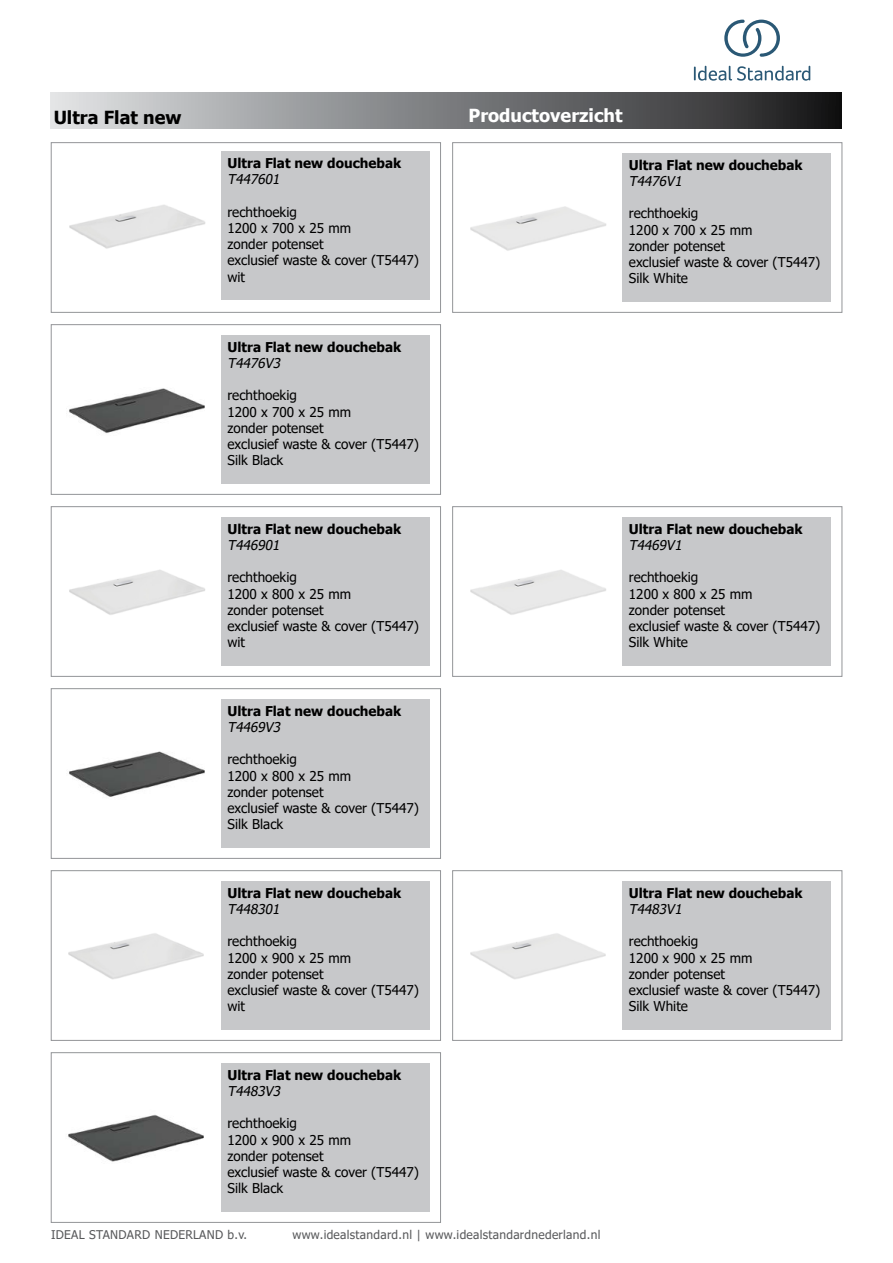
<style>
.page{position:relative;width:893px;height:1263px;background:#fff}
.page>*{position:absolute;margin:0;border:0;box-sizing:border-box;transform-origin:0 0}
.t1{font:700 18px "Tahoma";color:#fff}
.t2{font:700 18px "Tahoma";color:#000}
.t3{font:13.5px/16.2px "Tahoma";color:#000}
.t4{font:700 13.5px "Tahoma";color:#000}
.t5{font:italic 13.5px "Tahoma";color:#000}
.t6{font:12px "Tahoma";letter-spacing:.025em;color:#58595b}
</style>
<div class="page">
<div style="left:51px;top:92px;width:791px;height:37px;background:linear-gradient(to right,#dee1e3,#1a1a1b)"></div>
<div style="left:51px;top:142px;width:390px;height:171px;border:1px solid #939598"></div>
<div style="left:51px;top:506px;width:390px;height:170px;border:1px solid #939598"></div>
<div style="left:51px;top:870px;width:390px;height:170px;border:1px solid #939598"></div>
<img style="left:68px;top:933px;width:136px;height:47px">
<div style="left:221px;top:881px;width:209px;height:149px;background:#c7c8ca"></div>
<img style="left:69px;top:570px;width:136px;height:45px">
<div style="left:221px;top:517px;width:209px;height:149px;background:#c7c8ca"></div>
<img style="left:69px;top:205px;width:137px;height:44px">
<div style="left:221px;top:151px;width:209px;height:149px;background:#c7c8ca"></div>
<div style="left:452px;top:870px;width:390px;height:170px;border:1px solid #939598"></div>
<img style="left:470px;top:933px;width:136px;height:46px">
<div style="left:622px;top:881px;width:209px;height:149px;background:#c7c8ca"></div>
<div style="left:452px;top:506px;width:390px;height:170px;border:1px solid #939598"></div>
<img style="left:470px;top:570px;width:136px;height:45px">
<div style="left:622px;top:517px;width:209px;height:149px;background:#c7c8ca"></div>
<div style="left:452px;top:142px;width:390px;height:171px;border:1px solid #939598"></div>
<img style="left:470px;top:206px;width:136px;height:45px">
<div style="left:622px;top:153px;width:209px;height:149px;background:#c7c8ca"></div>
<div style="left:51px;top:324px;width:390px;height:171px;border:1px solid #939598"></div>
<img style="left:69px;top:388px;width:136px;height:45px">
<div style="left:221px;top:335px;width:209px;height:149px;background:#c7c8ca"></div>
<div style="left:51px;top:688px;width:390px;height:170px;border:1px solid #939598"></div>
<img style="left:69px;top:751px;width:136px;height:46px">
<div style="left:221px;top:699px;width:209px;height:149px;background:#c7c8ca"></div>
<div style="left:51px;top:1052px;width:390px;height:170px;border:1px solid #939598"></div>
<img style="left:68px;top:1115px;width:136px;height:47px">
<div style="left:221px;top:1063px;width:209px;height:149px;background:#c7c8ca"></div>
<svg style="left:694px;top:66px;width:116px;height:15px"></svg>
<svg style="left:724px;top:20px;width:56px;height:37px"></svg>
<h1 class="t2" style="left:54px;top:105px;width:129px">Ultra Flat new</h1>
<p class="t4" style="left:227px;top:154px;width:175px">Ultra Flat new douchebak</p>
<p class="t5" style="left:227px;top:170px;width:57px">T447601</p>
<p class="t3" style="left:227px;top:204px;width:193px">rechthoekig<br>1200 x 700 x 25 mm<br>zonder potenset<br>exclusief waste &amp; cover (T5447) wit</p>
<p class="t4" style="left:227px;top:337px;width:175px">Ultra Flat new douchebak</p>
<p class="t5" style="left:227px;top:354px;width:58px">T4476V3</p>
<p class="t3" style="left:227px;top:388px;width:193px">rechthoekig<br>1200 x 700 x 25 mm<br>zonder potenset<br>exclusief waste &amp; cover (T5447)<br>Silk Black</p>
<p class="t4" style="left:227px;top:519px;width:175px">Ultra Flat new douchebak</p>
<p class="t5" style="left:227px;top:536px;width:57px">T446901</p>
<p class="t3" style="left:227px;top:570px;width:193px">rechthoekig<br>1200 x 800 x 25 mm<br>zonder potenset<br>exclusief waste &amp; cover (T5447) wit</p>
<p class="t4" style="left:227px;top:701px;width:175px">Ultra Flat new douchebak</p>
<p class="t5" style="left:227px;top:718px;width:58px">T4469V3</p>
<p class="t3" style="left:227px;top:752px;width:193px">rechthoekig<br>1200 x 800 x 25 mm<br>zonder potenset<br>exclusief waste &amp; cover (T5447)<br>Silk Black</p>
<p class="t4" style="left:227px;top:883px;width:175px">Ultra Flat new douchebak</p>
<p class="t5" style="left:227px;top:900px;width:57px">T448301</p>
<p class="t3" style="left:227px;top:934px;width:193px">rechthoekig<br>1200 x 900 x 25 mm<br>zonder potenset<br>exclusief waste &amp; cover (T5447) wit</p>
<p class="t4" style="left:227px;top:1065px;width:175px">Ultra Flat new douchebak</p>
<p class="t5" style="left:227px;top:1082px;width:58px">T4483V3</p>
<p class="t3" style="left:227px;top:1116px;width:193px">rechthoekig<br>1200 x 900 x 25 mm<br>zonder potenset<br>exclusief waste &amp; cover (T5447)<br>Silk Black</p>
<h1 class="t1" style="left:469px;top:103px;width:155px">Productoverzicht</h1>
<p class="t4" style="left:629px;top:155px;width:175px">Ultra Flat new douchebak</p>
<p class="t5" style="left:629px;top:172px;width:58px">T4476V1</p>
<p class="t3" style="left:629px;top:206px;width:193px">rechthoekig<br>1200 x 700 x 25 mm<br>zonder potenset<br>exclusief waste &amp; cover (T5447)<br>Silk White</p>
<p class="t4" style="left:629px;top:519px;width:175px">Ultra Flat new douchebak</p>
<p class="t5" style="left:629px;top:536px;width:58px">T4469V1</p>
<p class="t3" style="left:629px;top:570px;width:193px">rechthoekig<br>1200 x 800 x 25 mm<br>zonder potenset<br>exclusief waste &amp; cover (T5447)<br>Silk White</p>
<p class="t4" style="left:629px;top:883px;width:175px">Ultra Flat new douchebak</p>
<p class="t5" style="left:629px;top:900px;width:58px">T4483V1</p>
<p class="t3" style="left:629px;top:934px;width:193px">rechthoekig<br>1200 x 900 x 25 mm<br>zonder potenset<br>exclusief waste &amp; cover (T5447)<br>Silk White</p>
<p class="t6" style="left:51px;top:1227px;width:198px">IDEAL STANDARD NEDERLAND b.v.</p>
<p class="t6" style="left:292px;top:1227px;width:309px">www.idealstandard.nl | www.idealstandardnederland.nl</p>
</div>
